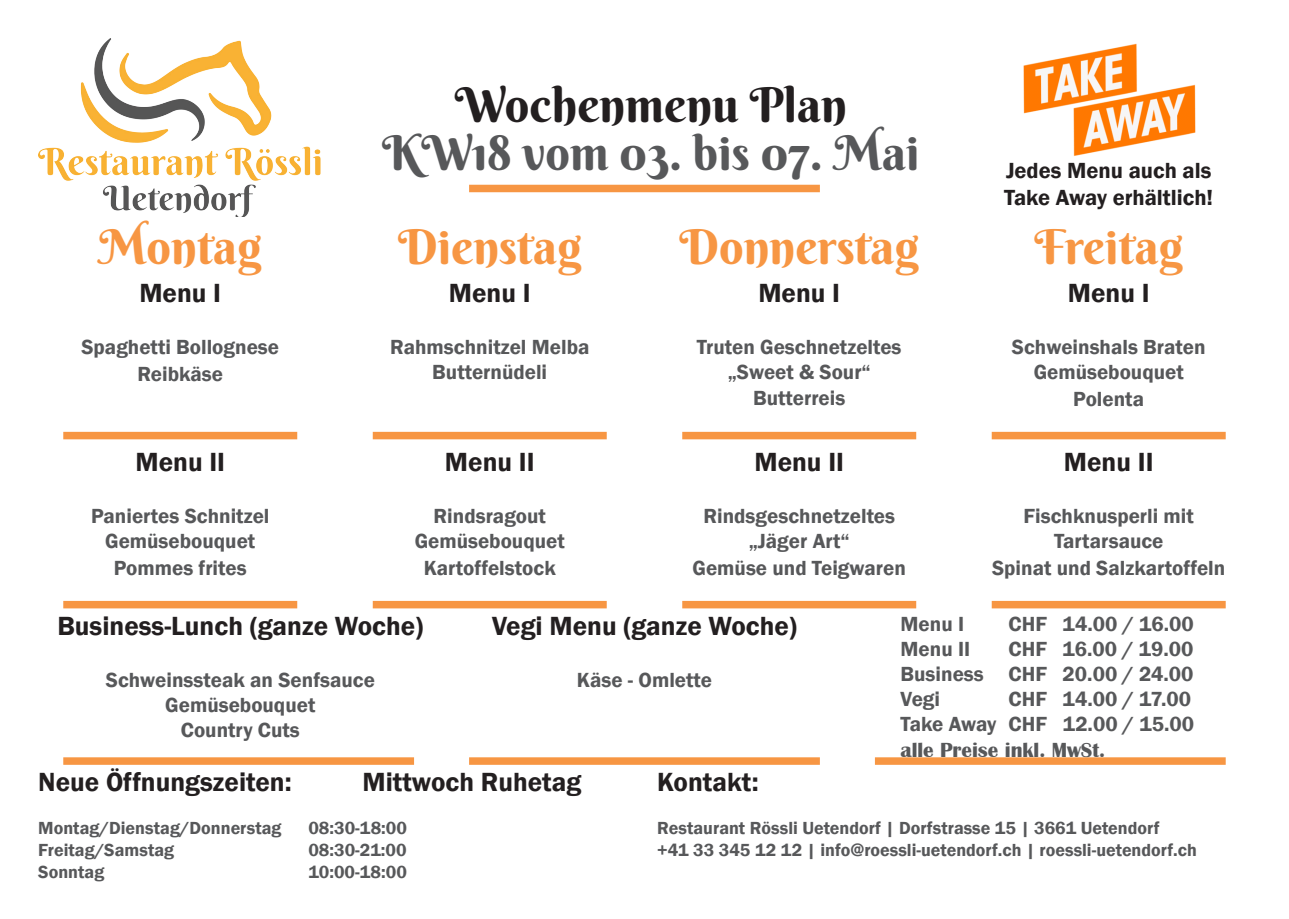
<style>
.page{position:relative;width:1289px;height:919px;background:#fff}
.page>*{position:absolute;margin:0;border:0;box-sizing:border-box;transform-origin:0 0}
.t1{font:48px "Berkshire Swash";color:#f79643}
.t2{font:48px "Berkshire Swash";color:#57585a}
.t3{font:48px "Berkshire Swash";color:#231f20}
.t4{font:600 27px "Franklin Gothic";color:#231f20}
.t5{font:600 22.5px "Franklin Gothic";color:#231f20}
.t6{font:600 21px "Franklin Gothic";color:#57585a}
.t7{font:700 21px "Britannic";color:#57585a}
.t8{font:600 18px "Franklin Gothic";color:#57585a}
</style>
<div class="page">
<img style="left:38px;top:38px;width:283px;height:179px">
<div style="left:63px;top:432px;width:234px;height:7px;background:#f79643"></div>
<div style="left:373px;top:432px;width:233px;height:7px;background:#f79643"></div>
<div style="left:682px;top:432px;width:234px;height:7px;background:#f79643"></div>
<div style="left:991px;top:432px;width:234px;height:7px;background:#f79643"></div>
<div style="left:469px;top:757px;width:350px;height:7px;background:#f79643"></div>
<div style="left:63px;top:757px;width:351px;height:7px;background:#f79643"></div>
<div style="left:874px;top:757px;width:351px;height:7px;background:#f79643"></div>
<div style="left:63px;top:601px;width:234px;height:7px;background:#f79643"></div>
<div style="left:373px;top:601px;width:233px;height:7px;background:#f79643"></div>
<div style="left:682px;top:601px;width:234px;height:7px;background:#f79643"></div>
<div style="left:991px;top:601px;width:234px;height:7px;background:#f79643"></div>
<div style="left:469px;top:185px;width:350px;height:7px;background:#f79643"></div>
<img style="left:1023px;top:43px;width:173px;height:113px">
<p class="t3" style="left:455px;top:74px;width:393px">Wochenmenu Plan</p>
<p class="t2" style="left:382px;top:123px;width:539px">KW18 vom 03. bis 07. Mai</p>
<p class="t5" style="left:1006px;top:156px;width:207px">Jedes Menu auch als</p>
<p class="t5" style="left:1004px;top:183px;width:210px">Take Away erhältlich!</p>
<p class="t1" style="left:99px;top:217px;width:164px">Montag</p>
<p class="t1" style="left:398px;top:217px;width:185px">Dienstag</p>
<p class="t1" style="left:679px;top:217px;width:241px">Donnerstag</p>
<p class="t1" style="left:1034px;top:217px;width:150px">Freitag</p>
<p class="t4" style="left:139px;top:276px;width:83px">Menu I</p>
<p class="t6" style="left:81px;top:334px;width:199px">Spaghetti Bollognese</p>
<p class="t6" style="left:137px;top:361px;width:87px">Reibkäse</p>
<p class="t4" style="left:449px;top:276px;width:83px">Menu I</p>
<p class="t6" style="left:390px;top:334px;width:201px">Rahmschnitzel Melba</p>
<p class="t6" style="left:432px;top:359px;width:116px">Butternüdeli</p>
<p class="t4" style="left:758px;top:276px;width:83px">Menu I</p>
<p class="t6" style="left:697px;top:334px;width:206px">Truten Geschnetzeltes</p>
<p class="t6" style="left:727px;top:359px;width:145px">„Sweet &amp; Sour“</p>
<p class="t6" style="left:753px;top:384px;width:94px">Butterreis</p>
<p class="t4" style="left:1067px;top:276px;width:83px">Menu I</p>
<p class="t6" style="left:1011px;top:334px;width:195px">Schweinshals Braten</p>
<p class="t6" style="left:1033px;top:359px;width:152px">Gemüsebouquet</p>
<p class="t6" style="left:1073px;top:386px;width:72px">Polenta</p>
<p class="t4" style="left:135px;top:445px;width:91px">Menu II</p>
<p class="t6" style="left:91px;top:503px;width:180px">Paniertes Schnitzel</p>
<p class="t6" style="left:105px;top:528px;width:152px">Gemüsebouquet</p>
<p class="t6" style="left:114px;top:555px;width:134px">Pommes frites</p>
<p class="t4" style="left:445px;top:445px;width:91px">Menu II</p>
<p class="t6" style="left:433px;top:503px;width:114px">Rindsragout</p>
<p class="t6" style="left:415px;top:528px;width:152px">Gemüsebouquet</p>
<p class="t6" style="left:423px;top:555px;width:134px">Kartoffelstock</p>
<p class="t4" style="left:754px;top:445px;width:91px">Menu II</p>
<p class="t6" style="left:703px;top:503px;width:193px">Rindsgeschnetzeltes</p>
<p class="t6" style="left:748px;top:528px;width:103px">„Jäger Art“</p>
<p class="t6" style="left:692px;top:555px;width:215px">Gemüse und Teigwaren</p>
<p class="t4" style="left:1063px;top:445px;width:91px">Menu II</p>
<p class="t6" style="left:1023px;top:503px;width:172px">Fischknusperli mit</p>
<p class="t6" style="left:1054px;top:528px;width:111px">Tartarsauce</p>
<p class="t6" style="left:992px;top:555px;width:235px">Spinat und Salzkartoffeln</p>
<p class="t4" style="left:57px;top:609px;width:367px">Business-Lunch (ganze Woche)</p>
<p class="t6" style="left:106px;top:667px;width:270px">Schweinssteak an Senfsauce</p>
<p class="t6" style="left:165px;top:692px;width:152px">Gemüsebouquet</p>
<p class="t6" style="left:181px;top:717px;width:120px">Country Cuts</p>
<p class="t4" style="left:492px;top:609px;width:306px">Vegi Menu (ganze Woche)</p>
<p class="t6" style="left:577px;top:667px;width:137px">Käse - Omlette</p>
<p class="t6" style="left:900px;top:610px;width:65px">Menu I</p>
<p class="t6" style="left:1008px;top:610px;width:187px">CHF 14.00 / 16.00</p>
<p class="t6" style="left:900px;top:635px;width:71px">Menu II</p>
<p class="t6" style="left:1008px;top:635px;width:186px">CHF 16.00 / 19.00</p>
<p class="t6" style="left:900px;top:661px;width:294px">Business CHF 20.00 / 24.00</p>
<p class="t6" style="left:900px;top:686px;width:41px">Vegi</p>
<p class="t6" style="left:1008px;top:686px;width:184px">CHF 14.00 / 17.00</p>
<p class="t6" style="left:900px;top:711px;width:295px">Take Away CHF 12.00 / 15.00</p>
<p class="t7" style="left:900px;top:737px;width:206px">alle Preise inkl. MwSt.</p>
<p class="t4" style="left:38px;top:765px;width:255px">Neue Öffnungszeiten:</p>
<p class="t4" style="left:362px;top:765px;width:220px">Mittwoch Ruhetag</p>
<p class="t8" style="left:38px;top:817px;width:245px">Montag/Dienstag/Donnerstag</p>
<p class="t8" style="left:308px;top:817px;width:100px">08:30-18:00</p>
<p class="t8" style="left:38px;top:838px;width:137px">Freitag/Samstag</p>
<p class="t8" style="left:308px;top:838px;width:100px">08:30-21:00</p>
<p class="t8" style="left:38px;top:860px;width:68px">Sonntag</p>
<p class="t8" style="left:308px;top:860px;width:100px">10:00-18:00</p>
<p class="t4" style="left:657px;top:765px;width:103px">Kontakt:</p>
<p class="t8" style="left:657px;top:817px;width:503px">Restaurant Rössli Uetendorf | Dorfstrasse 15 | 3661 Uetendorf</p>
<p class="t8" style="left:657px;top:838px;width:541px">+41 33 345 12 12 | info@roessli-uetendorf.ch | roessli-uetendorf.ch</p>
</div>
